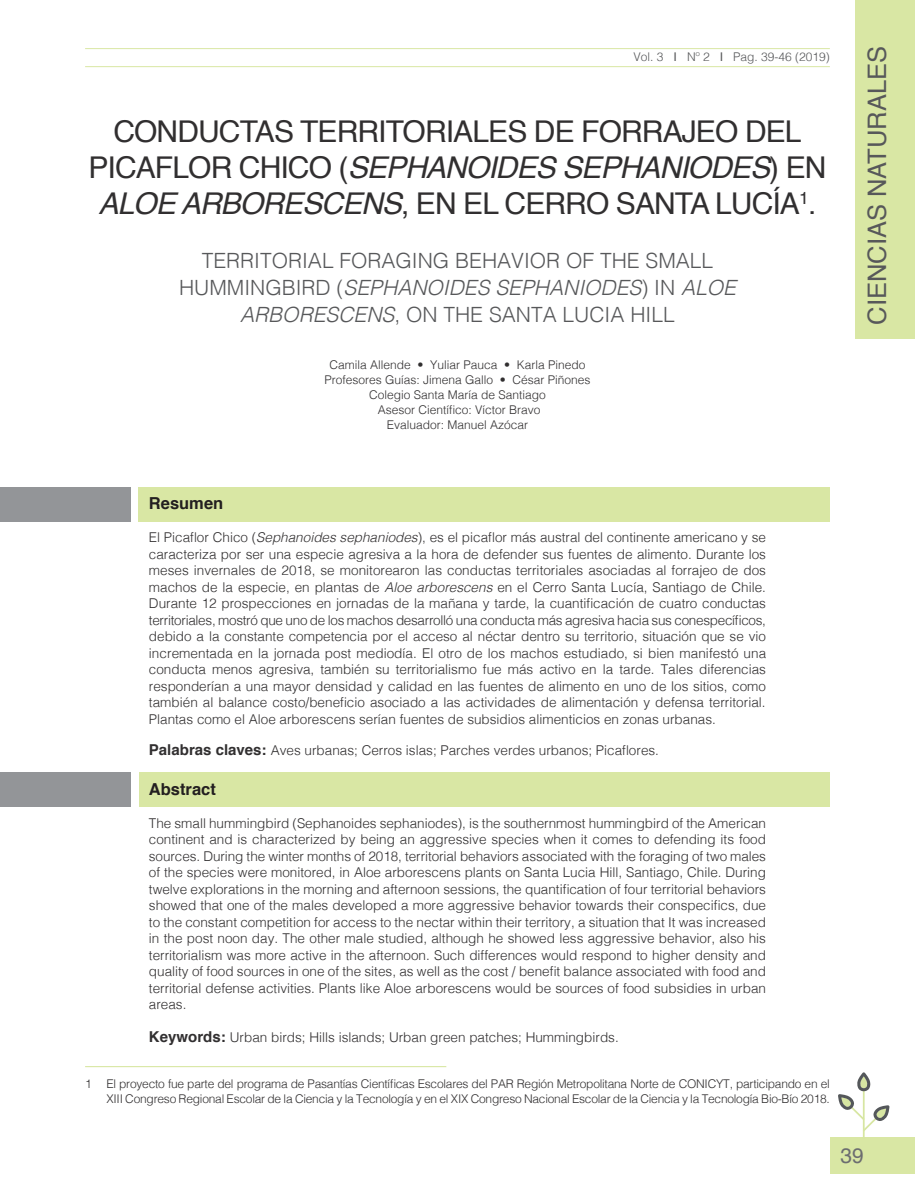
<style>
.page{position:relative;width:915px;height:1191px;background:#fff}
.page>*{position:absolute;margin:0;border:0;box-sizing:border-box;transform-origin:0 0}
.Titulo_ingles{font:30px/36px "Helvetica";letter-spacing:-.03em;color:#312f30;text-align:center}
.Pie_de_pagina{font:25.5px "Helvetica";color:#57585a}
.Titulo_ingles-2{font:300 21px "Helvetica";color:#57585a}
.Titulo_ingles-3{font:italic 300 21px "Helvetica";color:#57585a}
.t1{font:21px "Helvetica";color:#57585a}
.t2{font:700 16.5px "Helvetica";color:#231f20}
.Resumen{font:300 13.5px/16.5px "Helvetica";color:#312f30;text-align:justify}
.Pie_de_pagina-2{font:300 12px/15px "Helvetica";letter-spacing:-.02em;color:#312f30;text-align:right}
.autores{font:300 12px "Helvetica";color:#312f30}
.t3{font:300 12px "Helvetica";color:#57585a}
.s1{font-weight:400}
.s2{font-style:italic}
.s3{font-style:normal}
.s4{font-weight:700;font-size:15px}
.s5{color:#6c6d70}
</style>
<div class="page">
<div style="left:829px;top:1137px;width:85px;height:37px;background:#d9e7a4"></div>
<svg style="left:838px;top:1072px;width:51px;height:65px"></svg>
<div style="left:138px;top:486px;width:691px;height:35px;background:#d9e7a4"></div>
<div style="left:140px;top:772px;width:689px;height:35px;background:#d9e7a4"></div>
<div style="left:0;top:486px;width:130px;height:35px;background:#939598"></div>
<div style="left:0;top:772px;width:130px;height:35px;background:#939598"></div>
<div style="left:855px;top:0;width:59px;height:339px;background:#d9e7a4"></div>
<hr style="left:85px;top:48px;width:744px;height:1px;background:#d9e7a4">
<hr style="left:85px;top:66px;width:744px;height:1px;background:#d9e7a4">
<hr style="left:85px;top:1066px;width:361px;height:1px;background:#d9e7a4">
<p class="t3" style="left:633px;top:47px;width:198px">Vol. 3 <span class="s1">I</span> Nº 2 <span class="s1">I</span> Pag. 39-46 (2019)</p>
<p class="Titulo_ingles" style="left:113px;top:114px;width:689px">CONDUCTAS TERRITORIALES DE FORRAJEO DEL</p>
<p class="Titulo_ingles" style="left:88px;top:150px;width:739px">PICAFLOR CHICO (<span class="s2">SEPHANOIDES SEPHANIODES</span>) EN<br><span class="s2">ALOE ARBORESCENS</span>, EN EL CERRO SANTA LUCÍA<sup>1</sup>.</p>
<p class="Titulo_ingles-2" style="left:201px;top:242px;width:513px">TERRITORIAL FORAGING BEHAVIOR OF THE SMALL</p>
<p class="Titulo_ingles-3" style="left:179px;top:269px;width:558px"><span class="s3">HUMMINGBIRD (</span>SEPHANOIDES SEPHANIODES<span class="s3">) IN</span> ALOE</p>
<p class="Titulo_ingles-2" style="left:240px;top:296px;width:436px"><span class="s2">ARBORESCENS</span>, ON THE SANTA LUCIA HILL</p>
<p class="autores" style="left:329px;top:355px;width:258px">Camila Allende • Yuliar Pauca • Karla Pinedo</p>
<p class="autores" style="left:324px;top:370px;width:268px">Profesores Guías: Jimena Gallo • César Piñones</p>
<p class="autores" style="left:369px;top:385px;width:178px">Colegio Santa María de Santiago</p>
<p class="autores" style="left:377px;top:400px;width:164px">Asesor Científico: Víctor Bravo</p>
<p class="autores" style="left:386px;top:415px;width:143px">Evaluador: Manuel Azócar</p>
<p class="t2" style="left:149px;top:490px;width:76px">Resumen</p>
<p class="Resumen" style="left:149px;top:528px;width:618px">El Picaflor Chico (<span class="s2">Sephanoides sephaniodes</span>), es el picaflor más austral del continente americano y se caracteriza por ser una especie agresiva a la hora de defender sus fuentes de alimento. Durante los meses invernales de 2018, se monitorearon las conductas territoriales asociadas al forrajeo de dos machos de la especie, en plantas de <span class="s2">Aloe arborescens</span> en el Cerro Santa Lucía, Santiago de Chile.<br>Durante 12 prospecciones en jornadas de la mañana y tarde, la cuantificación de cuatro conductas territoriales, mostró que uno de los machos desarrolló una conducta más agresiva hacia sus conespecíficos, debido a la constante competencia por el acceso al néctar dentro su territorio, situación que se vio incrementada en la jornada post mediodía. El otro de los machos estudiado, si bien manifestó una conducta menos agresiva, también su territorialismo fue más activo en la tarde. Tales diferencias</p>
<p class="Resumen" style="left:149px;top:676px;width:618px">responderían a una mayor densidad y calidad en las fuentes de alimento en uno de los sitios, como también al balance costo/beneficio asociado a las actividades de alimentación y defensa territorial.<br>Plantas como el Aloe arborescens serían fuentes de subsidios alimenticios en zonas urbanas.</p>
<p class="Resumen" style="left:149px;top:741px;width:511px"><span class="s4">Palabras claves:</span> Aves urbanas; Cerros islas; Parches verdes urbanos; Picaflores.</p>
<p class="t2" style="left:149px;top:775px;width:68px">Abstract</p>
<p class="Resumen" style="left:149px;top:814px;width:618px">The small hummingbird (Sephanoides sephaniodes), is the southernmost hummingbird of the American continent and is characterized by being an aggressive species when it comes to defending its food sources. During the winter months of 2018, territorial behaviors associated with the foraging of two males of the species were monitored, in Aloe arborescens plants on Santa Lucia Hill, Santiago, Chile. During twelve explorations in the morning and afternoon sessions, the quantification of four territorial behaviors showed that one of the males developed a more aggressive behavior towards their conspecifics, due to the constant competition for access to the nectar within their territory, a situation that It was increased in the post noon day. The other male studied, although he showed less aggressive behavior, also his territorialism was more active in the afternoon. Such differences would respond to higher density and quality of food sources in one of the sites, as well as the cost / benefit balance associated with food and territorial defense activities. Plants like Aloe arborescens would be sources of food subsidies in urban areas.</p>
<p class="Resumen" style="left:149px;top:1028px;width:471px"><span class="s4">Keywords:</span> Urban birds; Hills islands; Urban green patches; Hummingbirds.</p>
<p class="Pie_de_pagina-2" style="left:85px;top:1075px;width:746px">1 El proyecto fue parte del programa de Pasantías Científicas Escolares del PAR Región Metropolitana Norte de CONICYT, participando en el<br>XIII Congreso Regional Escolar de la Ciencia y la Tecnología y en el XIX Congreso Nacional Escolar de la Ciencia y la Tecnología Bio-Bío 2018.</p>
<p class="Pie_de_pagina" style="left:857px;top:325px;width:280px;rotate:-90deg">CIENCIAS NATURALES</p>
<h3 class="t1" style="left:834px;top:1139px;width:30px">39<span class="s5">39</span></h3>
</div>
